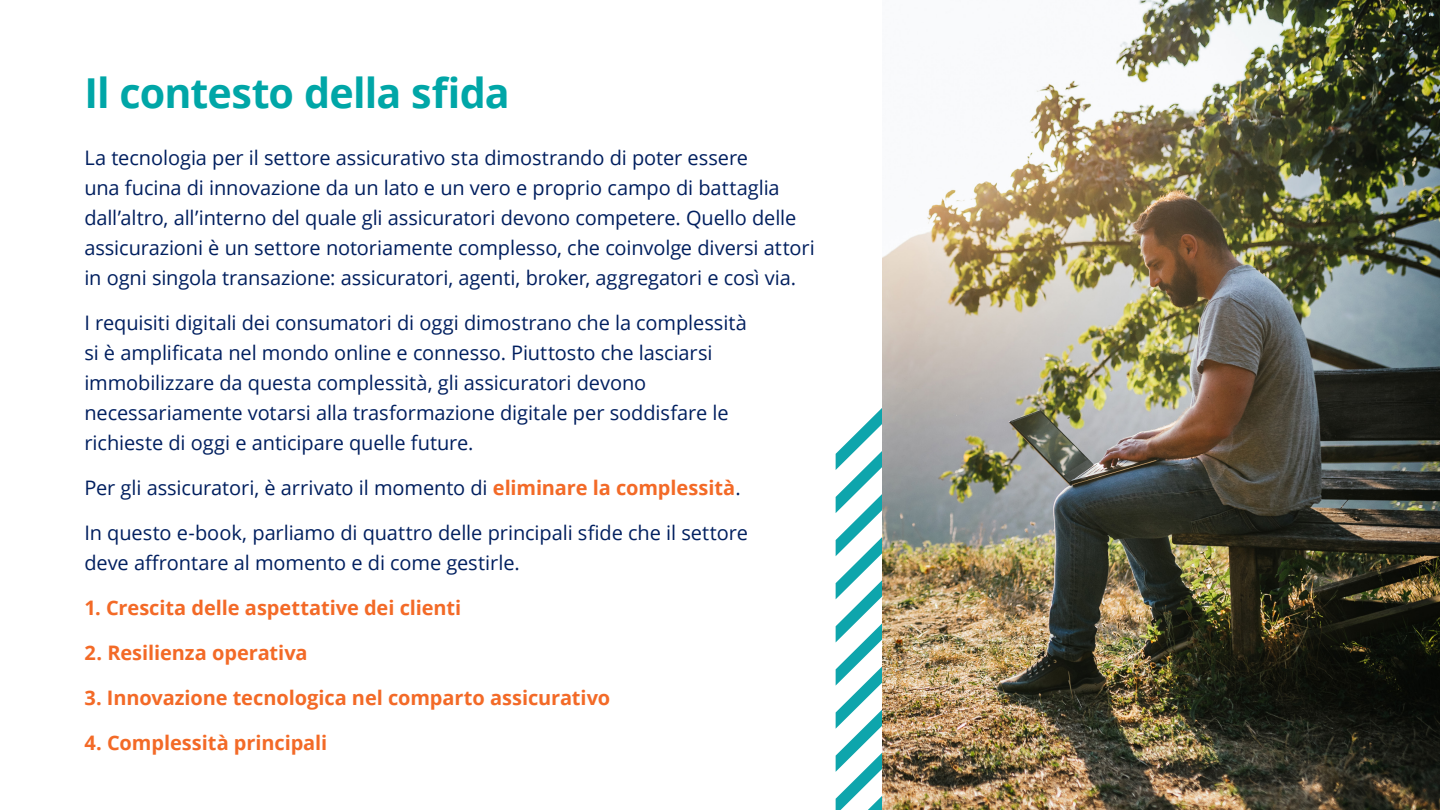
<style>
.page{position:relative;width:1440px;height:810px;background:#fff}
.page>*{position:absolute;margin:0;border:0;box-sizing:border-box;transform-origin:0 0}
.t1{font:700 41.25px "Open Sans";letter-spacing:-.02em;color:#00a6a7}
.t2{font:20px/30px "Open Sans";letter-spacing:-.005em;color:#001f5f}
.t3{font:700 20px "Open Sans";letter-spacing:-.005em;color:#f36a27}
.s1{font-weight:700;color:#f36a27}
</style>
<div class="page">
<svg style="left:836px;top:408px;width:92px;height:402px"></svg>
<img style="left:882px;top:0;width:558px;height:809px">
<h1 class="t1" style="left:84px;top:64px;width:427px">Il contesto della sfida</h1>
<p class="t2" style="left:84px;top:142px;width:732px">La tecnologia per il settore assicurativo sta dimostrando di poter essere<br>una fucina di innovazione da un lato e un vero e proprio campo di battaglia dall’altro, all’interno del quale gli assicuratori devono competere. Quello delle assicurazioni è un settore notoriamente complesso, che coinvolge diversi attori in ogni singola transazione: assicuratori, agenti, broker, aggregatori e così via.</p>
<p class="t2" style="left:84px;top:307px;width:664px">I requisiti digitali dei consumatori di oggi dimostrano che la complessità si è amplificata nel mondo online e connesso. Piuttosto che lasciarsi immobilizzare da questa complessità, gli assicuratori devono necessariamente votarsi alla trasformazione digitale per soddisfare le richieste di oggi e anticipare quelle future.</p>
<p class="t2" style="left:84px;top:472px;width:658px">Per gli assicuratori, è arrivato il momento di <span class="s1">eliminare la complessità</span>.</p>
<p class="t2" style="left:84px;top:517px;width:665px">In questo e-book, parliamo di quattro delle principali sfide che il settore deve affrontare al momento e di come gestirle.</p>
<p class="t3" style="left:84px;top:594px;width:378px">1. Crescita delle aspettative dei clienti</p>
<p class="t3" style="left:84px;top:639px;width:225px">2. Resilienza operativa</p>
<p class="t3" style="left:84px;top:684px;width:527px">3. Innovazione tecnologica nel comparto assicurativo</p>
<p class="t3" style="left:84px;top:729px;width:244px">4. Complessità principali</p>
</div>
